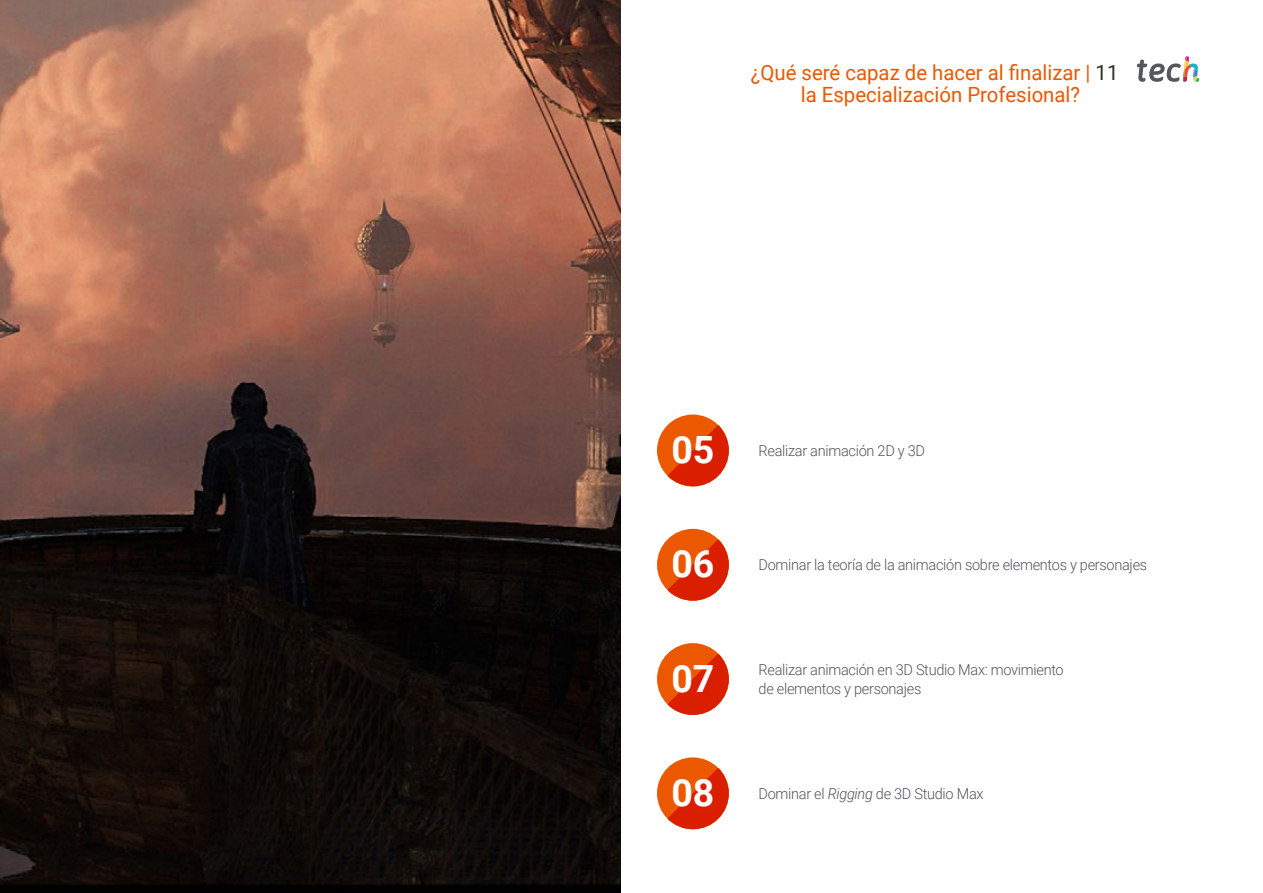
<style>
.page{position:relative;width:1263px;height:893px;background:#fff}
.page>*{position:absolute;margin:0;border:0;box-sizing:border-box;transform-origin:0 0}
.t1{font:700 37.5px "Roboto";color:#fff}
.t2{font:21px/22.5px "Roboto";color:#ec5800;text-align:center}
.t3{font:300 15px/19.5px "Roboto";letter-spacing:-.02em;color:#52555b}
.s1{color:#312e20}
.s2{font-style:italic}
</style>
<div class="page">
<div style="left:657px;top:529px;width:72px;height:72px;background:#ec5800;border-radius:50%"></div>
<svg style="left:667px;top:539px;width:62px;height:62px"></svg>
<div style="left:657px;top:757px;width:72px;height:72px;background:#ec5800;border-radius:50%"></div>
<svg style="left:667px;top:768px;width:62px;height:61px"></svg>
<div style="left:657px;top:643px;width:72px;height:72px;background:#ec5800;border-radius:50%"></div>
<svg style="left:667px;top:654px;width:62px;height:61px"></svg>
<div style="left:657px;top:415px;width:72px;height:71px;background:#ec5800;border-radius:50%"></div>
<svg style="left:667px;top:425px;width:62px;height:61px"></svg>
<img style="left:0;top:0;width:621px;height:893px">
<svg style="left:1137px;top:56px;width:62px;height:26px"></svg>
<h2 class="t2" style="left:751px;top:60px;width:369px">¿Qué seré capaz de hacer al finalizar | <span class="s1">11 </span>la Especialización Profesional?</h2>
<h1 class="t1" style="left:671px;top:424px;width:45px">05</h1>
<p class="t3" style="left:758px;top:440px;width:168px">Realizar animación 2D y 3D</p>
<h1 class="t1" style="left:671px;top:538px;width:45px">06</h1>
<p class="t3" style="left:758px;top:555px;width:390px">Dominar la teoría de la animación sobre elementos y personajes</p>
<h1 class="t1" style="left:671px;top:652px;width:45px">07</h1>
<p class="t3" style="left:758px;top:659px;width:307px">Realizar animación en 3D Studio Max: movimiento de elementos y personajes</p>
<h1 class="t1" style="left:671px;top:766px;width:45px">08</h1>
<p class="t3" style="left:758px;top:783px;width:227px">Dominar el <span class="s2">Rigging</span> de 3D Studio Max</p>
</div>
